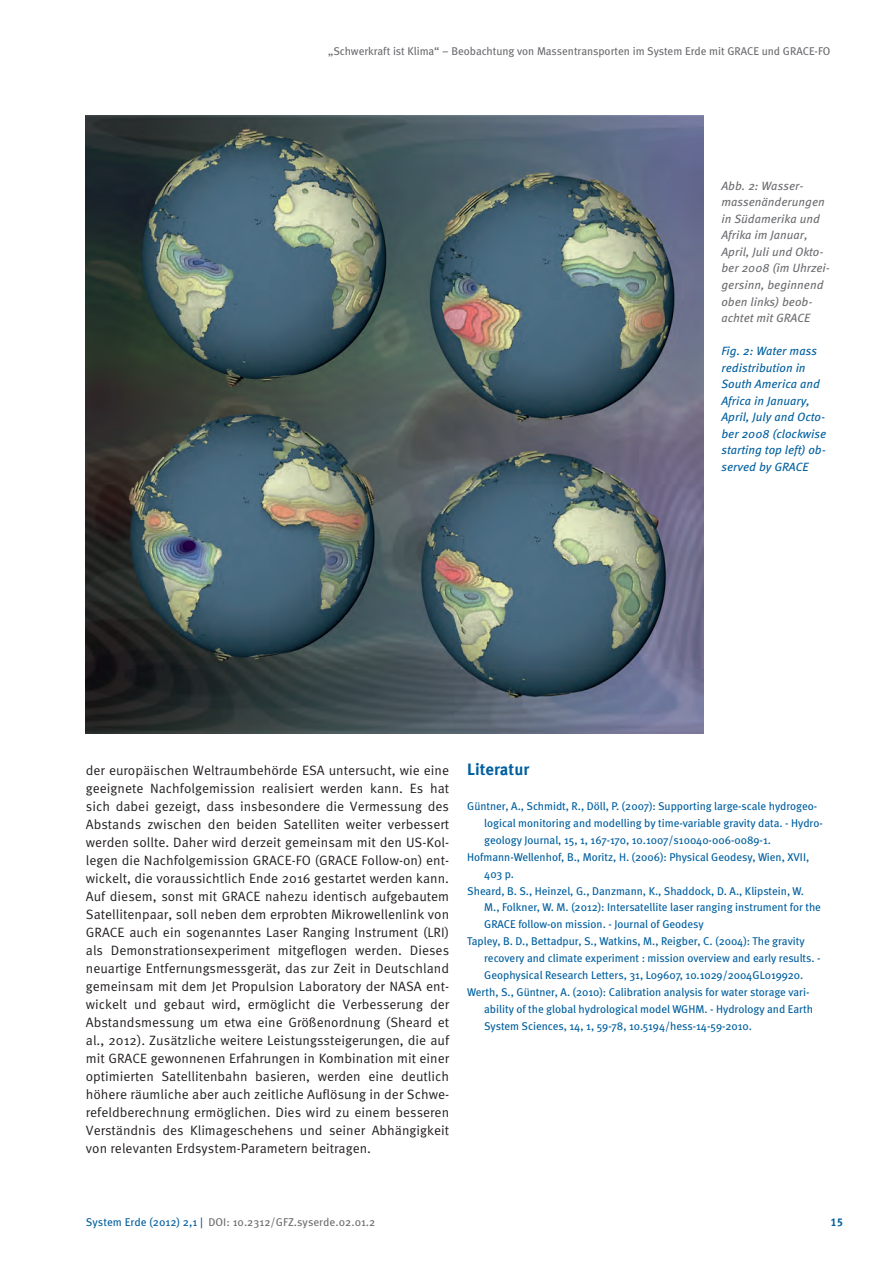
<style>
.page{position:relative;width:894px;height:1264px;background:#fff}
.page>*{position:absolute;margin:0;border:0;box-sizing:border-box;transform-origin:0 0}
.t1{font:700 16.5px "Meta Pro";color:#005f9f}
.t2{font:13.5px/18px "Meta Pro";color:#231f20;text-align:justify}
.t3{font:italic 12px/16.5px "Meta Pro";color:#6c6d70}
.t4{font:italic 12px/16.5px "Meta Pro";color:#005f9f}
.t5{font:11.25px "Meta";color:#005f9f}
.t6{font:11.25px "Meta";letter-spacing:-.005em;color:#6c6d70}
.t7{font:11.25px "Meta Pro";color:#6c6d70}
.t8{font:700 11.25px "Meta Pro";color:#005f9f}
.s1{color:#005f9f}
</style>
<div class="page">
<img style="left:86px;top:116px;width:617px;height:617px">
<p class="t6" style="left:328px;top:44px;width:503px">„Schwerkraft ist Klima“ – Beobachtung von Massentransporten im System Erde mit GRACE und GRACE-FO</p>
<p class="t3" style="left:721px;top:178px;width:110px">Abb. 2: Wasser&shy;massenänderungen in Südamerika und<br>Afrika im Januar,<br>April, Juli und Okto&shy;ber 2008 (im Uhrzei&shy;gersinn, beginnend oben links) beob&shy;achtet mit GRACE</p>
<p class="t4" style="left:721px;top:343px;width:106px">Fig. 2: Water mass redistribution in<br>South America and<br>Africa in January,<br>April, July and Octo&shy;ber 2008 (clockwise starting top left) ob&shy;served by GRACE</p>
<p class="t2" style="left:86px;top:761px;width:365px">der europäischen Weltraumbehörde ESA untersucht, wie eine geeignete Nachfolgemission realisiert werden kann. Es hat sich dabei gezeigt, dass insbesondere die Vermessung des Abstands zwischen den beiden Satelliten weiter verbessert werden sollte. Daher wird derzeit gemeinsam mit den US-Kol&shy;legen die Nachfolgemission GRACE-FO (GRACE Follow-on) ent&shy;wickelt, die voraussichtlich Ende 2016 gestartet werden kann.<br>Auf diesem, sonst mit GRACE nahezu identisch aufgebautem Satellitenpaar, soll neben dem erprobten Mikrowellenlink von GRACE auch ein sogenanntes Laser Ranging Instrument (LRI) als Demonstrationsexperiment mitgeflogen werden. Dieses neuartige Entfernungsmessgerät, das zur Zeit in Deutschland gemeinsam mit dem Jet Propulsion Laboratory der NASA ent&shy;wickelt und gebaut wird, ermöglicht die Verbesserung der Abstandsmessung um etwa eine Größenordnung (Sheard et al., 2012). Zusätzliche weitere Leistungssteigerungen, die auf mit GRACE gewonnenen Erfahrungen in Kombination mit einer optimierten Satellitenbahn basieren, werden eine deutlich höhere räumliche aber auch zeitliche Auflösung in der Schwe&shy;refeldberechnung ermöglichen. Dies wird zu einem besseren Verständnis des Klimageschehens und seiner Abhängigkeit von relevanten Erdsystem-Parametern beitragen.</p>
<p class="t1" style="left:467px;top:759px;width:64px">Literatur</p>
<p class="t5" style="left:467px;top:799px;width:351px">Güntner, A., Schmidt, R., Döll, P. (2007): Supporting large-scale hydrogeo-</p>
<p class="t5" style="left:484px;top:815px;width:340px">logical monitoring and modelling by time-variable gravity data. - Hydro-</p>
<p class="t5" style="left:484px;top:832px;width:288px">geology Journal, 15, 1, 167-170, 10.1007/s10040-006-0089-1.</p>
<p class="t5" style="left:467px;top:849px;width:343px">Hofmann-Wellenhof, B., Moritz, H. (2006): Physical Geodesy, Wien, XVII,</p>
<p class="t5" style="left:484px;top:866px;width:31px">403 p.</p>
<p class="t5" style="left:467px;top:883px;width:338px">Sheard, B. S., Heinzel, G., Danzmann, K., Shaddock, D. A., Klipstein, W.</p>
<p class="t5" style="left:484px;top:900px;width:338px">M., Folkner, W. M. (2012): Intersatellite laser ranging instrument for the</p>
<p class="t5" style="left:484px;top:917px;width:221px">GRACE follow-on mission. - Journal of Geodesy</p>
<p class="t5" style="left:467px;top:934px;width:339px">Tapley, B. D., Bettadpur, S., Watkins, M., Reigber, C. (2004): The gravity</p>
<p class="t5" style="left:484px;top:950px;width:338px">recovery and climate experiment : mission overview and early results. -</p>
<p class="t5" style="left:484px;top:967px;width:320px">Geophysical Research Letters, 31, L09607, 10.1029/2004GL019920.</p>
<p class="t5" style="left:467px;top:984px;width:344px">Werth, S., Güntner, A. (2010): Calibration analysis for water storage vari-</p>
<p class="t5" style="left:484px;top:1001px;width:330px">ability of the global hydrological model WGHM. - Hydrology and Earth</p>
<p class="t5" style="left:484px;top:1018px;width:269px">System Sciences, 14, 1, 59-78, 10.5194/hess-14-59-2010.</p>
<p class="t7" style="left:86px;top:1214px;width:291px"><span class="s1">System Erde (2012) 2,1 |</span> DOI: 10.2312/GFZ.syserde.02.01.2</p>
<p class="t8" style="left:830px;top:1214px;width:14px">15</p>
</div>
